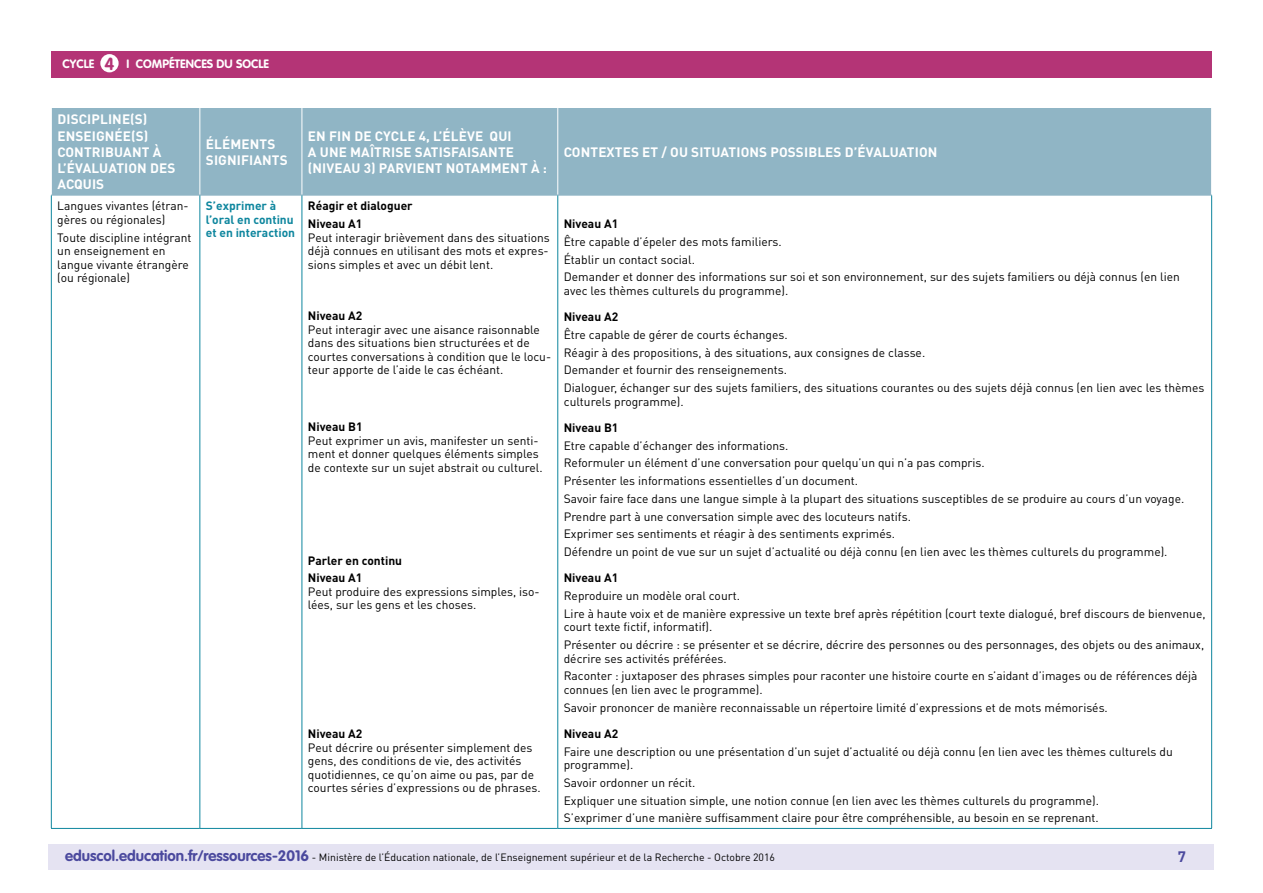
<style>
.page{position:relative;width:1263px;height:893px;background:#fff}
.page>*{position:absolute;margin:0;border:0;box-sizing:border-box;transform-origin:0 0}
.t1{font:700 17.25px "VAG Rounded Std";color:#b43476}
.t2{font:700 15px "DIN Pro";color:#4b499e}
.Titre_têtière_tablea{font:700 13.5px/16.2px "DIN Pro";letter-spacing:.01em;color:#fff}
.Texte_courant_tablea{font:12px/13.5px "DIN Pro";color:#000}
.Texte_gras_noir{font:700 12px "DIN Pro";color:#000}
.Texte_gras_bleu{font:700 12px/13.5px "DIN Pro";color:#0e869e}
.Liste_à_puces_niveau{font:700 12px "DIN Pro";color:#000}
.t3{font:700 12px "VAG Rounded Std";color:#fff}
.t4{font:10.5px "DIN Pro";color:#000}
.s1{font-family:"VAG Rounded Std";font-weight:700;font-size:15px;color:#4b499e}
</style>
<div class="page">
<div style="left:49px;top:844px;width:1165px;height:26px;background:#e5e3f2"></div>
<div style="left:51px;top:51px;width:1161px;height:27px;background:#b43476"></div>
<div style="left:100px;top:54px;width:19px;height:18px;background:#fff;border-radius:50%"></div>
<div style="left:52px;top:108px;width:1159px;height:87px;background:#90b5c5"></div>
<hr style="left:200px;top:108px;width:1px;height:87px;background:#fff">
<hr style="left:302px;top:108px;width:1px;height:87px;background:#fff">
<hr style="left:557px;top:108px;width:1px;height:87px;background:#fff">
<hr style="left:51px;top:195px;width:149px;height:1px;background:#90b5c5">
<hr style="left:200px;top:195px;width:102px;height:1px;background:#90b5c5">
<hr style="left:302px;top:195px;width:256px;height:1px;background:#90b5c5">
<hr style="left:558px;top:195px;width:654px;height:1px;background:#90b5c5">
<hr style="left:51px;top:195px;width:1px;height:633px;background:#0e869e">
<hr style="left:200px;top:195px;width:1px;height:633px;background:#0e869e">
<hr style="left:302px;top:195px;width:1px;height:633px;background:#0e869e">
<hr style="left:557px;top:195px;width:1px;height:633px;background:#0e869e">
<hr style="left:1211px;top:195px;width:1px;height:633px;background:#0e869e">
<hr style="left:51px;top:828px;width:149px;height:1px;background:#0e869e">
<hr style="left:200px;top:828px;width:102px;height:1px;background:#0e869e">
<hr style="left:302px;top:828px;width:256px;height:1px;background:#0e869e">
<hr style="left:558px;top:828px;width:654px;height:1px;background:#0e869e">
<p class="t3" style="left:63px;top:57px;width:33px">CYCLE</p>
<p class="t3" style="left:127px;top:57px;width:144px">I COMPÉTENCES DU SOCLE</p>
<h1 class="t1" style="left:105px;top:53px;width:11px">4</h1>
<p class="Titre_têtière_tablea" style="left:57px;top:111px;width:120px">DISCIPLINE(S)<br>ENSEIGNÉE(S)<br>CONTRIBUANT À<br>L’ÉVALUATION DES<br>ACQUIS</p>
<p class="Texte_courant_tablea" style="left:57px;top:199px;width:133px">Langues vivantes (étran&shy;gères ou régionales)</p>
<p class="Texte_courant_tablea" style="left:57px;top:230px;width:136px">Toute discipline intégrant un enseignement en langue vivante étrangère (ou régionale)</p>
<p class="Titre_têtière_tablea" style="left:206px;top:135px;width:83px">ÉLÉMENTS<br>SIGNIFIANTS</p>
<p class="Titre_têtière_tablea" style="left:308px;top:127px;width:241px">EN FIN DE CYCLE 4, L’ÉLÈVE QUI<br>A UNE MAÎTRISE SATISFAISANTE (NIVEAU 3) PARVIENT NOTAMMENT À :</p>
<p class="Texte_gras_bleu" style="left:206px;top:199px;width:91px">S’exprimer à l’oral en continu et en interaction</p>
<p class="Liste_à_puces_niveau" style="left:308px;top:198px;width:106px">Réagir et dialoguer</p>
<p class="Texte_gras_noir" style="left:308px;top:216px;width:56px">Niveau A1</p>
<p class="Texte_courant_tablea" style="left:308px;top:230px;width:243px;text-align:justify">Peut interagir brièvement dans des situations déjà connues en utilisant des mots et expres&shy;sions simples et avec un débit lent.</p>
<p class="Texte_gras_noir" style="left:308px;top:308px;width:56px">Niveau A2</p>
<p class="Texte_courant_tablea" style="left:308px;top:322px;width:245px">Peut interagir avec une aisance raisonnable dans des situations bien structurées et de courtes conversations à condition que le locu&shy;teur apporte de l’aide le cas échéant.</p>
<p class="Texte_gras_noir" style="left:308px;top:419px;width:56px">Niveau B1</p>
<p class="Texte_courant_tablea" style="left:308px;top:433px;width:236px">Peut exprimer un avis, manifester un senti&shy;ment et donner quelques éléments simples de contexte sur un sujet abstrait ou culturel.</p>
<p class="Liste_à_puces_niveau" style="left:308px;top:552px;width:96px">Parler en continu</p>
<p class="Texte_gras_noir" style="left:308px;top:570px;width:56px">Niveau A1</p>
<p class="Texte_courant_tablea" style="left:308px;top:584px;width:233px">Peut produire des expressions simples, iso&shy;lées, sur les gens et les choses.</p>
<p class="Texte_gras_noir" style="left:308px;top:726px;width:56px">Niveau A2</p>
<p class="Texte_courant_tablea" style="left:308px;top:740px;width:234px">Peut décrire ou présenter simplement des gens, des conditions de vie, des activités quotidiennes, ce qu’on aime ou pas, par de courtes séries d’expressions ou de phrases.</p>
<p class="Titre_têtière_tablea" style="left:564px;top:143px;width:375px">CONTEXTES ET / OU SITUATIONS POSSIBLES D’ÉVALUATION</p>
<p class="Texte_gras_noir" style="left:564px;top:216px;width:56px">Niveau A1</p>
<p class="Texte_courant_tablea" style="left:564px;top:234px;width:220px">Être capable d’épeler des mots familiers.</p>
<p class="Texte_courant_tablea" style="left:564px;top:252px;width:133px">Établir un contact social.</p>
<p class="Texte_courant_tablea" style="left:564px;top:270px;width:617px">Demander et donner des informations sur soi et son environnement, sur des sujets familiers ou déjà connus (en lien avec les thèmes culturels du programme).</p>
<p class="Texte_gras_noir" style="left:564px;top:309px;width:56px">Niveau A2</p>
<p class="Texte_courant_tablea" style="left:564px;top:327px;width:225px">Être capable de gérer de courts échanges.</p>
<p class="Texte_courant_tablea" style="left:564px;top:345px;width:363px">Réagir à des propositions, à des situations, aux consignes de classe.</p>
<p class="Texte_courant_tablea" style="left:564px;top:363px;width:225px">Demander et fournir des renseignements.</p>
<p class="Texte_courant_tablea" style="left:564px;top:381px;width:642px">Dialoguer, échanger sur des sujets familiers, des situations courantes ou des sujets déjà connus (en lien avec les thèmes culturels programme).</p>
<p class="Texte_gras_noir" style="left:564px;top:420px;width:56px">Niveau B1</p>
<p class="Texte_courant_tablea" style="left:564px;top:438px;width:226px">Etre capable d’échanger des informations.</p>
<p class="Texte_courant_tablea" style="left:564px;top:456px;width:423px">Reformuler un élément d’une conversation pour quelqu’un qui n’a pas compris.</p>
<p class="Texte_courant_tablea" style="left:564px;top:474px;width:296px">Présenter les informations essentielles d’un document.</p>
<p class="Texte_courant_tablea" style="left:564px;top:491px;width:622px">Savoir faire face dans une langue simple à la plupart des situations susceptibles de se produire au cours d’un voyage.</p>
<p class="Texte_courant_tablea" style="left:564px;top:509px;width:349px">Prendre part à une conversation simple avec des locuteurs natifs.</p>
<p class="Texte_courant_tablea" style="left:564px;top:527px;width:333px">Exprimer ses sentiments et réagir à des sentiments exprimés.</p>
<p class="Texte_courant_tablea" style="left:564px;top:545px;width:605px">Défendre un point de vue sur un sujet d’actualité ou déjà connu (en lien avec les thèmes culturels du programme).</p>
<p class="Texte_gras_noir" style="left:564px;top:570px;width:56px">Niveau A1</p>
<p class="Texte_courant_tablea" style="left:564px;top:589px;width:178px">Reproduire un modèle oral court.</p>
<p class="Texte_courant_tablea" style="left:564px;top:607px;width:643px">Lire à haute voix et de manière expressive un texte bref après répétition (court texte dialogué, bref discours de bienvenue, court texte fictif, informatif).</p>
<p class="Texte_courant_tablea" style="left:564px;top:638px;width:642px">Présenter ou décrire : se présenter et se décrire, décrire des personnes ou des personnages, des objets ou des animaux, décrire ses activités préférées.</p>
<p class="Texte_courant_tablea" style="left:564px;top:669px;width:635px">Raconter : juxtaposer des phrases simples pour raconter une histoire courte en s’aidant d’images ou de références déjà connues (en lien avec le programme).</p>
<p class="Texte_courant_tablea" style="left:564px;top:700px;width:546px">Savoir prononcer de manière reconnaissable un répertoire limité d’expressions et de mots mémorisés.</p>
<p class="Texte_gras_noir" style="left:564px;top:726px;width:56px">Niveau A2</p>
<p class="Texte_courant_tablea" style="left:564px;top:744px;width:610px">Faire une description ou une présentation d’un sujet d’actualité ou déjà connu (en lien avec les thèmes culturels du programme).</p>
<p class="Texte_courant_tablea" style="left:564px;top:776px;width:133px">Savoir ordonner un récit.</p>
<p class="Texte_courant_tablea" style="left:564px;top:793px;width:537px">Expliquer une situation simple, une notion connue (en lien avec les thèmes culturels du programme).</p>
<p class="Texte_courant_tablea" style="left:564px;top:811px;width:536px">S’exprimer d’une manière suffisamment claire pour être compréhensible, au besoin en se reprenant.</p>
<p class="t4" style="left:65px;top:850px;width:711px"><span class="s1">eduscol.education.fr/ressources-2016</span> - Ministère de l’Éducation nationale, de l’Enseignement supérieur et de la Recherche - Octobre 2016</p>
<p class="t2" style="left:1178px;top:846px;width:10px">7</p>
</div>
